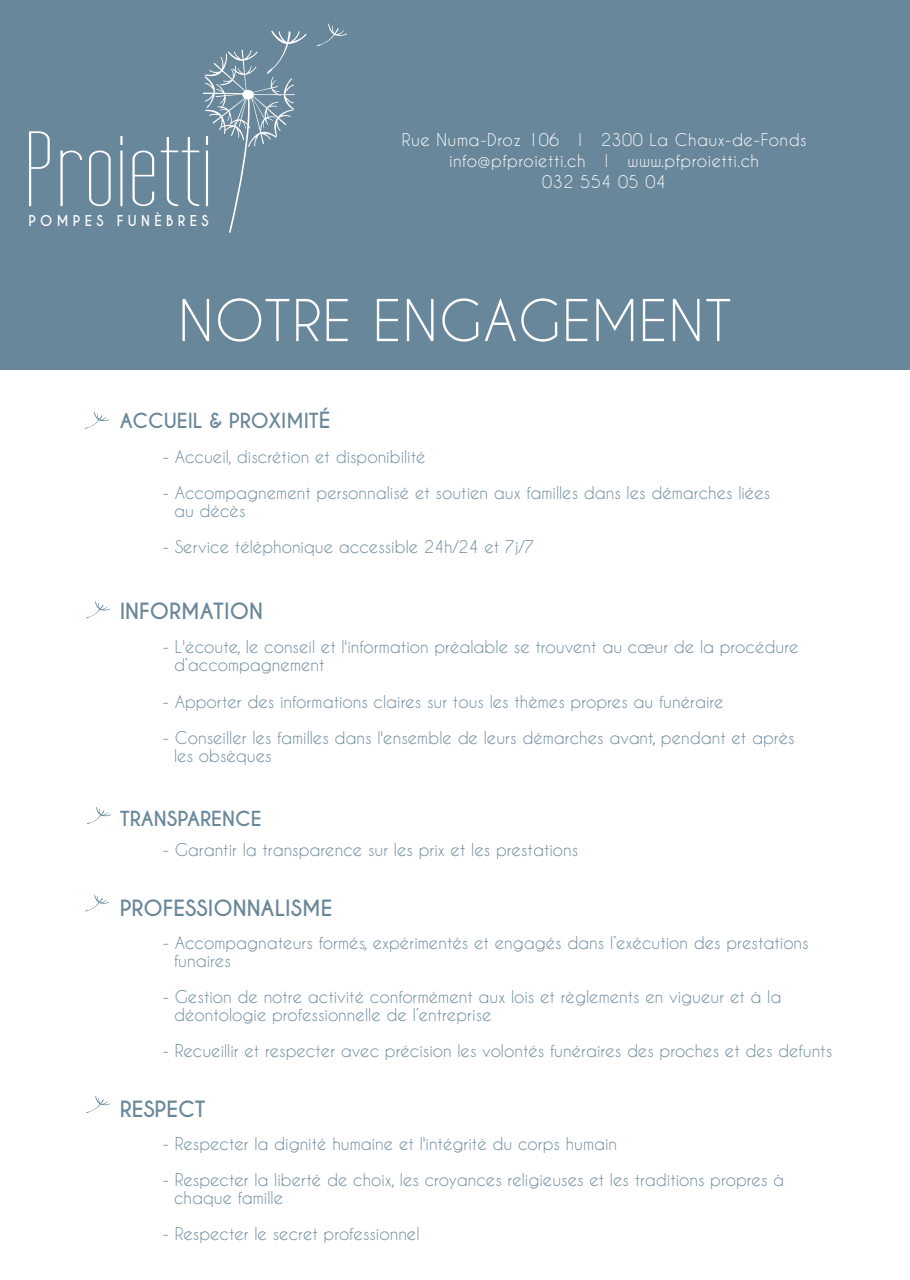
<style>
.page{position:relative;width:910px;height:1280px;background:#fff}
.page>*{position:absolute;margin:0;border:0;box-sizing:border-box;transform-origin:0 0}
.t1{font:108.45px "Tall Films Expanded";color:#fff;scale:.94 1}
.t2{font:54px "Caviar Dreams";letter-spacing:.03em;color:#fff}
.t3{font:700 21px "Caviar Dreams";color:#69879a}
.t4{font:700 19.5px "Caviar Dreams";color:#69879a}
.t5{font:16.5px/18px "Caviar Dreams";color:#69879a}
.t6{font:16.5px/21px "Caviar Dreams";letter-spacing:.03em;color:#fff;text-align:center}
.t7{font:700 14.1px "Caviar Dreams";letter-spacing:.33em;color:#fff;scale:.94 1}
.s1{font-size:21px}
</style>
<div class="page">
<div style="left:0;top:0;width:910px;height:370px;background:#69879a"></div>
<svg style="left:316px;top:23px;width:31px;height:23px"></svg>
<svg style="left:203px;top:30px;width:104px;height:203px"></svg>
<svg style="left:85px;top:412px;width:24px;height:17px"></svg>
<svg style="left:86px;top:601px;width:24px;height:17px"></svg>
<svg style="left:87px;top:807px;width:24px;height:17px"></svg>
<svg style="left:85px;top:894px;width:25px;height:17px"></svg>
<svg style="left:86px;top:1096px;width:25px;height:17px"></svg>
<h1 class="t1" style="left:24px;top:119px;width:203px">Proietti</h1>
<p class="t7" style="left:29px;top:212px;width:193px">POMPES FUNÈBRES</p>
<p class="t6" style="left:402px;top:129px;width:406px">Rue Numa-Droz 106 I 2300 La Chaux-de-Fonds info@pfproietti.ch I www.pfproietti.ch<br>032 554 05 04</p>
<h2 class="t2" style="left:179px;top:288px;width:554px">NOTRE ENGAGEMENT</h2>
<p class="t4" style="left:120px;top:409px;width:212px">ACCUEIL &amp; PROXIMIT<span class="s1">É</span></p>
<p class="t5" style="left:162px;top:447px;width:265px">- Accueil, discrétion et disponibilité</p>
<p class="t5" style="left:174px;top:483px;width:598px;text-indent:-12px">- Accompagnement personnalisé et soutien aux familles dans les démarches liées au décès</p>
<p class="t5" style="left:162px;top:537px;width:374px">- Service téléphonique accessible 24h/24 et 7j/7</p>
<p class="t3" style="left:120px;top:598px;width:145px">INFORMATION</p>
<p class="t5" style="left:174px;top:638px;width:626px;text-indent:-12px">- L'écoute, le conseil et l'information préalable se trouvent au cœur de la procédure d’accompagnement</p>
<p class="t5" style="left:162px;top:692px;width:563px">- Apporter des informations claires sur tous les thèmes propres au funéraire</p>
<p class="t5" style="left:174px;top:728px;width:622px;text-indent:-12px">- Conseiller les familles dans l'ensemble de leurs démarches avant, pendant et après les obsèques</p>
<p class="t4" style="left:120px;top:807px;width:143px">TRANSPARENCE</p>
<p class="t5" style="left:162px;top:840px;width:417px">- Garantir la transparence sur les prix et les prestations</p>
<p class="t3" style="left:120px;top:895px;width:214px">PROFESSIONNALISME</p>
<p class="t5" style="left:174px;top:933px;width:636px;text-indent:-12px">- Accompagnateurs formés, expérimentés et engagés dans l’exécution des prestations funaires</p>
<p class="t5" style="left:174px;top:987px;width:609px;text-indent:-12px">- Gestion de notre activité conformément aux lois et règlements en vigueur et à la déontologie professionnelle de l’entreprise</p>
<p class="t5" style="left:162px;top:1041px;width:671px">- Recueillir et respecter avec précision les volontés funéraires des proches et des defunts</p>
<p class="t3" style="left:120px;top:1096px;width:88px">RESPECT</p>
<p class="t5" style="left:162px;top:1134px;width:456px">- Respecter la dignité humaine et l'intégrité du corps humain</p>
<p class="t5" style="left:174px;top:1170px;width:612px;text-indent:-12px">- Respecter la liberté de choix, les croyances religieuses et les traditions propres à chaque famille</p>
<p class="t5" style="left:162px;top:1224px;width:259px">- Respecter le secret professionnel</p>
</div>
